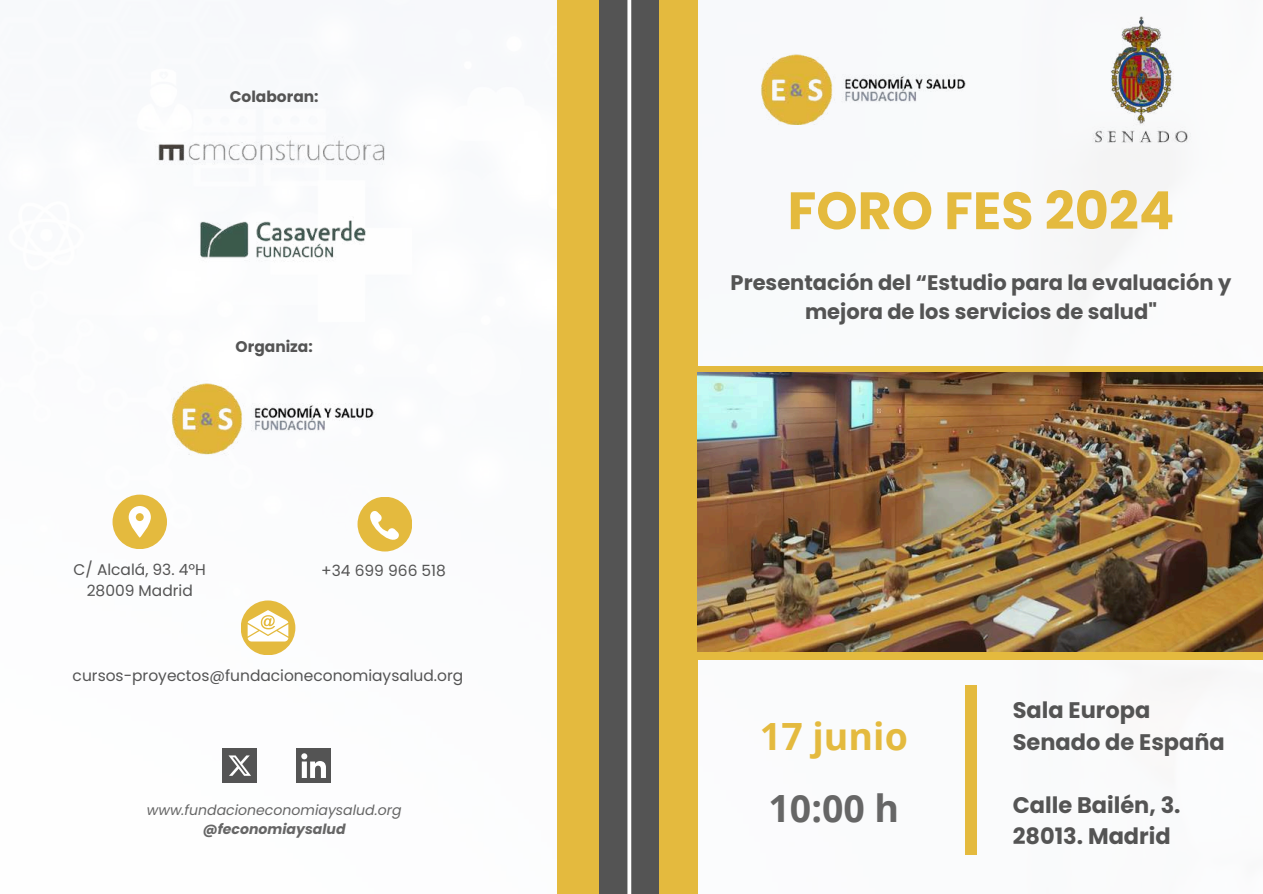
<style>
.page{position:relative;width:1263px;height:894px;background:#fff}
.page>*{position:absolute;margin:0;border:0;box-sizing:border-box;transform-origin:0 0}
.t1{font:700 52.5px "Poppins";color:#e4ba3e}
.t2{font:700 37.5px "Open Sans";color:#e4ba3e}
.t3{font:700 37.5px "Open Sans";color:#666}
.t4{font:700 22.5px/31.5px "Poppins";color:#545454}
.t5{font:700 21px/29.2px "Poppins";color:#545454;text-align:center}
.t6{font:15.45px/20.5px "Poppins";color:#545454;text-align:center}
.t7{font:700 15.45px "Poppins";color:#545454}
.t8{font:italic 14.1px "Poppins";color:#666}
.t9{font:italic 700 14.1px "Poppins";color:#666}
</style>
<div class="page">
<img style="left:112px;top:162px;width:1151px;height:693px">
<div style="left:557px;top:0;width:141px;height:893px;background:#e4ba3e"></div>
<div style="left:599px;top:0;width:60px;height:893px;background:#545454"></div>
<svg style="left:627px;top:0;width:5px;height:893px;background:#d6d6d6"></svg>
<img style="left:168px;top:380px;width:212px;height:76px">
<img style="left:760px;top:54px;width:206px;height:71px">
<div style="left:966px;top:685px;width:10px;height:169px;background:#e4ba3e"></div>
<div style="left:683px;top:365px;width:580px;height:294px;background:#e4ba3e"></div>
<img style="left:698px;top:372px;width:565px;height:279px">
<div style="left:358px;top:496px;width:54px;height:55px;background:#e4ba3e;border-radius:50%"></div>
<div style="left:113px;top:494px;width:54px;height:55px;background:#e4ba3e;border-radius:50%"></div>
<svg style="left:363px;top:511px;width:36px;height:35px"></svg>
<svg style="left:129px;top:506px;width:22px;height:31px"></svg>
<div style="left:241px;top:600px;width:54px;height:55px;background:#e4ba3e;border-radius:50%"></div>
<div style="left:297px;top:748px;width:34px;height:34px;background:#545454"></div>
<svg style="left:301px;top:753px;width:25px;height:24px"></svg>
<div style="left:223px;top:748px;width:34px;height:34px;background:#545454"></div>
<svg style="left:229px;top:755px;width:22px;height:20px"></svg>
<img style="left:1092px;top:16px;width:99px;height:146px">
<svg style="left:248px;top:610px;width:40px;height:31px"></svg>
<img style="left:137px;top:137px;width:274px;height:42px">
<img style="left:175px;top:215px;width:210px;height:56px">
<p class="t7" style="left:230px;top:86px;width:90px">Colaboran:</p>
<p class="t7" style="left:236px;top:336px;width:79px">Organiza:</p>
<p class="t6" style="left:74px;top:559px;width:134px">C/ Alcalá, 93. 4ºH<br>28009 Madrid</p>
<p class="t6" style="left:321px;top:560px;width:126px">+34 699 966 518</p>
<p class="t6" style="left:73px;top:665px;width:392px">cursos-proyectos@fundacioneconomiaysalud.org</p>
<p class="t8" style="left:147px;top:800px;width:256px">www.fundacioneconomiaysalud.org</p>
<p class="t9" style="left:203px;top:818px;width:144px">@feconomiaysalud</p>
<h1 class="t1" style="left:788px;top:174px;width:388px">FORO FES 2024</h1>
<h3 class="t5" style="left:731px;top:268px;width:502px">Presentación del “Estudio para la evaluación y mejora de los servicios de salud"</h3>
<h2 class="t2" style="left:760px;top:710px;width:149px">17 junio</h2>
<h2 class="t3" style="left:769px;top:782px;width:132px">10:00 h</h2>
<h3 class="t4" style="left:1013px;top:694px;width:214px">Sala Europa<br>Senado de España</h3>
<h3 class="t4" style="left:1013px;top:788px;width:169px">Calle Bailén, 3.<br>28013. Madrid</h3>
</div>
